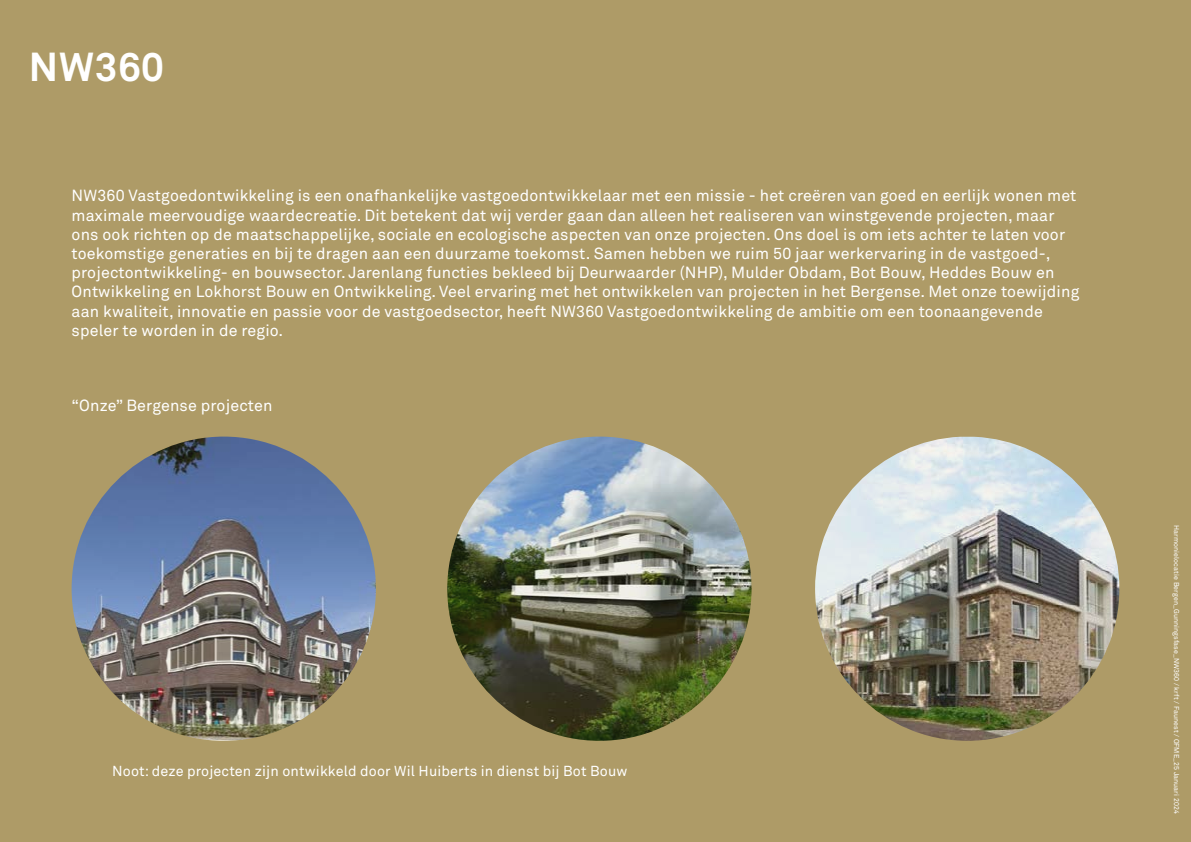
<style>
.page{position:relative;width:1191px;height:842px;background:#ae9b67}
.page>*{position:absolute;margin:0;border:0;box-sizing:border-box;transform-origin:0 0}
.t1{font:700 40px "Akkurat";letter-spacing:.015em;color:#fff}
.t2{font:16px/19.2px "Akkurat";letter-spacing:.01em;color:#fff}
.t3{font:14.3px "Akkurat";letter-spacing:.01em;color:#fff}
.t4{font:7px "Akkurat";letter-spacing:.01em;color:#fff}
</style>
<div class="page">
<img style="left:72px;top:437px;width:304px;height:304px;border-radius:152px">
<img style="left:447px;top:437px;width:304px;height:304px;border-radius:151px">
<img style="left:815px;top:437px;width:304px;height:304px;border-radius:150px">
<h1 class="t1" style="left:29px;top:42px;width:137px">NW360</h1>
<p class="t2" style="left:72px;top:187px;width:1009px">NW360 Vastgoedontwikkeling is een onafhankelijke vastgoedontwikkelaar met een missie - het creëren van goed en eerlijk wonen met maximale meervoudige waardecreatie. Dit betekent dat wij verder gaan dan alleen het realiseren van winstgevende projecten, maar ons ook richten op de maatschappelijke, sociale en ecologische aspecten van onze projecten. Ons doel is om iets achter te laten voor toekomstige generaties en bij te dragen aan een duurzame toekomst. Samen hebben we ruim 50 jaar werkervaring in de vastgoed-, projectontwikkeling- en bouwsector. Jarenlang functies bekleed bij Deurwaarder (NHP), Mulder Obdam, Bot Bouw, Heddes Bouw en Ontwikkeling en Lokhorst Bouw en Ontwikkeling. Veel ervaring met het ontwikkelen van projecten in het Bergense. Met onze toewijding aan kwaliteit, innovatie en passie voor de vastgoedsector, heeft NW360 Vastgoedontwikkeling de ambitie om een toonaangevende speler te worden in de regio.</p>
<p class="t2" style="left:72px;top:396px;width:202px">“Onze” Bergense projecten</p>
<p class="t3" style="left:112px;top:763px;width:517px">Noot: deze projecten zijn ontwikkeld door Wil Huiberts in dienst bij Bot Bouw</p>
<p class="t4" style="left:1180px;top:525px;width:290px;rotate:90deg">Harmonielocatie Bergen_Gunningsfase_NW360 / krft / Faunest / OFME_25 Januari 2024</p>
</div>
